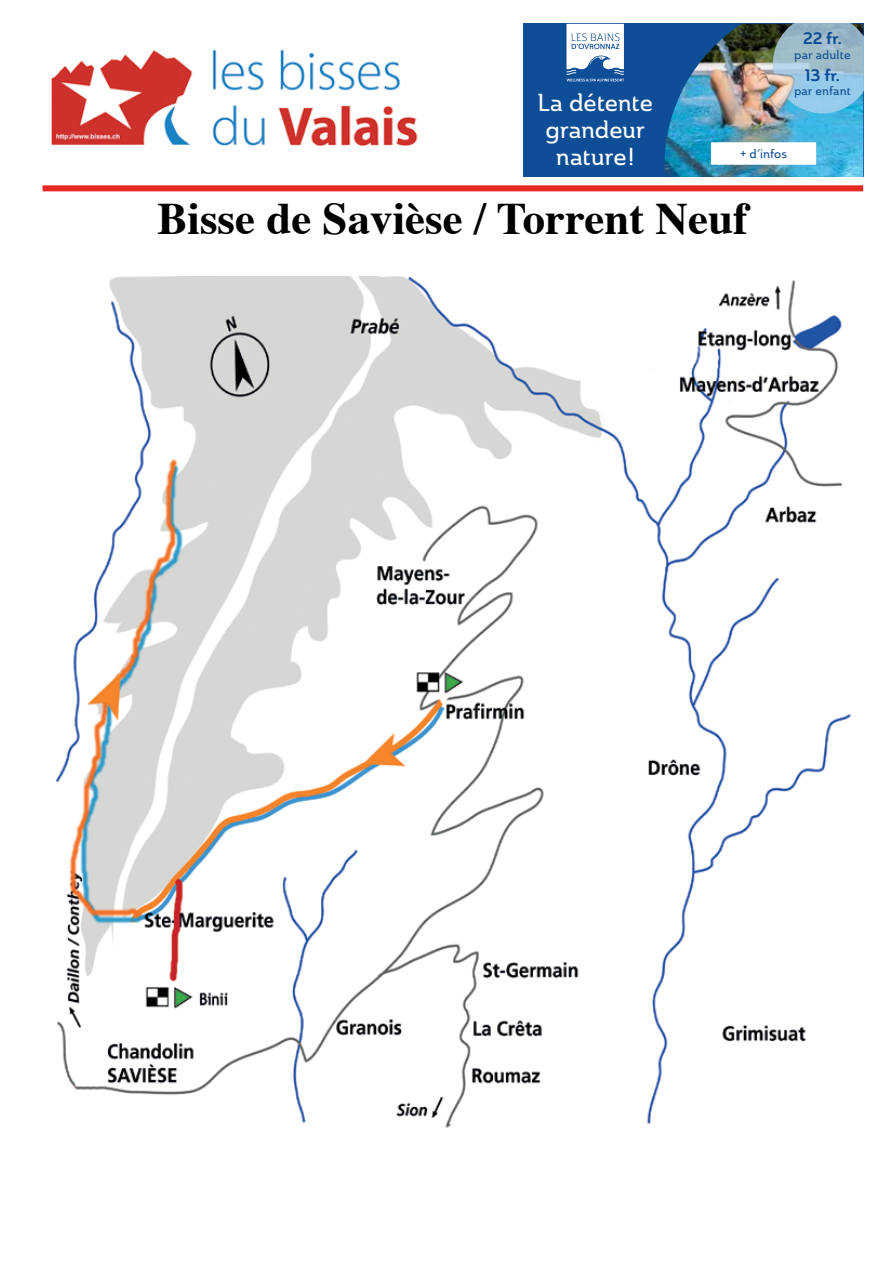
<style>
.page{position:relative;width:893px;height:1263px;background:#fff}
.page>*{position:absolute;margin:0;border:0;box-sizing:border-box;transform-origin:0 0}
.t1{font:700 45px "Times";color:#000}
.t2{font:24.3px/27px "Ainslie Nor Med";letter-spacing:-.01em;color:#fff;text-align:center}
.t3{font:16.5px "Ainslie Nor Bol";letter-spacing:.005em;color:#0e4e96}
.t4{font:12.3px "Ainslie Nor Med";color:#0e4e96}
.t5{font:12.15px "Ainslie Nor Med";letter-spacing:.01em;color:#0e4e96}
</style>
<div class="page">
<img style="left:51px;top:49px;width:367px;height:97px">
<img style="left:55px;top:276px;width:796px;height:852px">
<div style="left:43px;top:185px;width:820px;height:6px;background:#e72726"></div>
<div style="left:523px;top:24px;width:340px;height:153px;background:#0e4e96"></div>
<svg style="left:566px;top:24px;width:58px;height:57px"></svg>
<img style="left:664px;top:24px;width:199px;height:153px">
<p class="t2" style="left:537px;top:89px;width:117px">La détente grandeur nature!</p>
<p class="t3" style="left:803px;top:27px;width:40px">22 fr.</p>
<p class="t5" style="left:794px;top:47px;width:58px">par adulte</p>
<p class="t3" style="left:805px;top:64px;width:36px">13 fr.</p>
<p class="t5" style="left:794px;top:83px;width:58px">par enfant</p>
<p class="t4" style="left:740px;top:146px;width:48px">+ d’infos</p>
<p class="t1" style="left:158px;top:175px;width:592px">Bisse de Savièse / Torrent Neuf</p>
</div>
